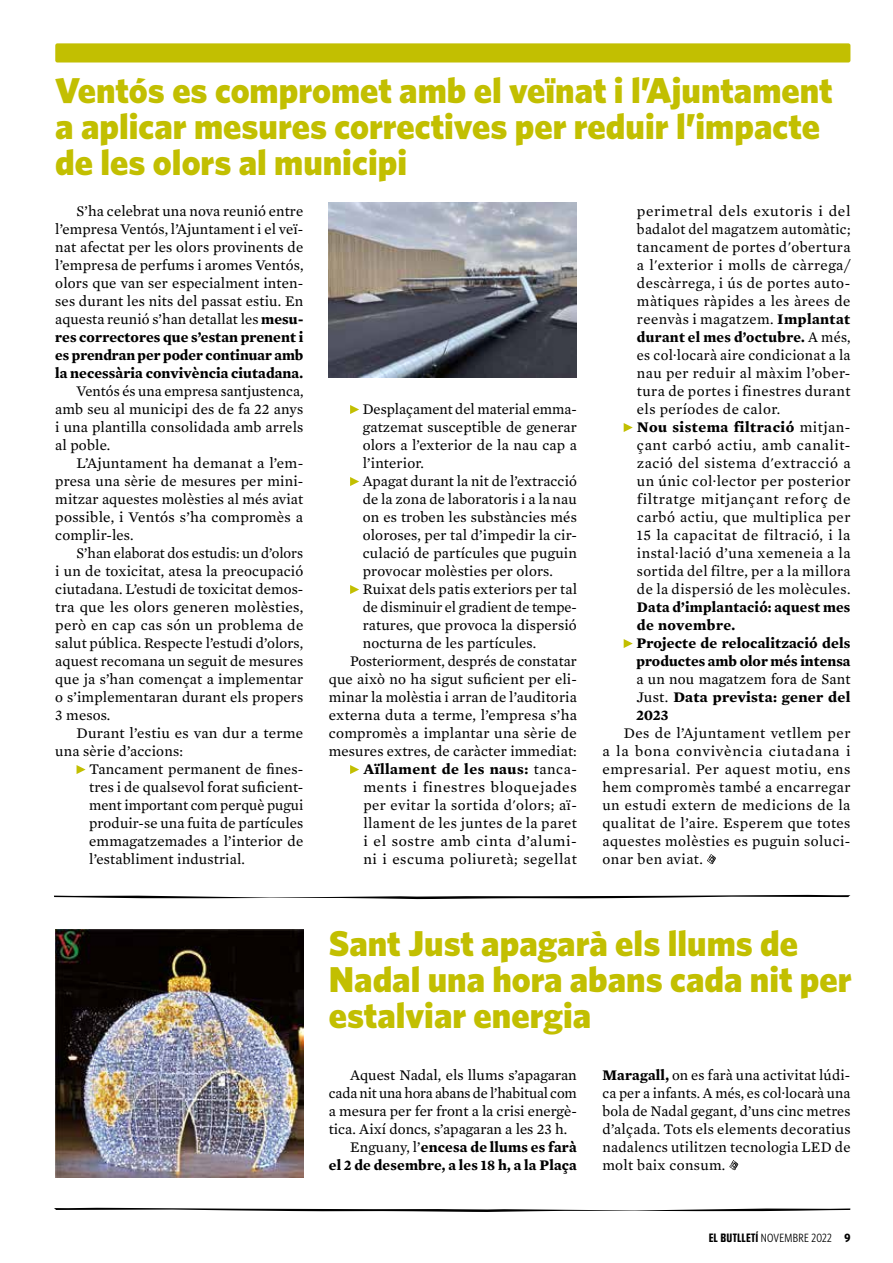
<style>
.page{position:relative;width:893px;height:1263px;background:#fff}
.page>*{position:absolute;margin:0;border:0;box-sizing:border-box;transform-origin:0 0}
.t1{font:900 36px/36px "Whitney";color:#c2bf01}
.t2{font:15px/18px "Mercury Text G2";letter-spacing:.01em;color:#000;text-align:justify}
.t3{font:15px/18px "Mercury Text G2";letter-spacing:.03em;color:#000}
.t4{font:700 15px/18px "Mercury Text G2";letter-spacing:.015em;color:#000}
.t5{font:15px "Mercury Text G2";letter-spacing:.04em;color:#000}
.t6{font:15px "Mercury Text G2";letter-spacing:-.01em;color:#000}
.t7{font:15px "Mercury Text G2";letter-spacing:.035em;color:#000}
.t8{font:700 15px "Mercury Text G2";letter-spacing:.035em;color:#000}
.t9{font:12px "Whitney Condensed";letter-spacing:.02em;color:#000}
.s1{font-weight:700}
.s2{font-weight:400}
.s3{font-family:"Social Gothic W01";font-size:10.2px}
</style>
<div class="page">
<svg style="left:54px;top:1207px;width:796px;height:5px"></svg>
<div style="left:55px;top:43px;width:795px;height:20px;background:#c2bf01;border-radius:2px"></div>
<svg style="left:77px;top:765px;width:9px;height:9px"></svg>
<img style="left:329px;top:202px;width:248px;height:176px">
<svg style="left:350px;top:405px;width:9px;height:9px"></svg>
<svg style="left:350px;top:477px;width:9px;height:9px"></svg>
<svg style="left:350px;top:585px;width:9px;height:9px"></svg>
<svg style="left:350px;top:765px;width:9px;height:9px"></svg>
<img style="left:55px;top:930px;width:248px;height:248px">
<svg style="left:624px;top:423px;width:9px;height:9px"></svg>
<svg style="left:624px;top:639px;width:9px;height:9px"></svg>
<svg style="left:707px;top:854px;width:9px;height:10px"></svg>
<svg style="left:54px;top:895px;width:796px;height:4px"></svg>
<svg style="left:729px;top:1160px;width:9px;height:10px"></svg>
<h1 class="t1" style="left:55px;top:71px;width:779px">Ventós es compromet amb el veïnat i l’Ajuntament a aplicar mesures correctives per reduir l’impacte de les olors al municipi</h1>
<p class="t2" style="left:55px;top:201px;width:250px;text-indent:21px">S’ha celebrat una nova reunió entre l’empresa Ventós, l’Ajuntament i el veï&shy;nat afectat per les olors provinents de l’empresa de perfums i aromes Ventós, olors que van ser especialment inten&shy;ses durant les nits del passat estiu. En aquesta reunió s’han detallat les <span class="s1">mesu&shy;res correctores que s’estan prenent i es prendran per poder continuar amb la necessària convivència ciutadana.</span></p>
<p class="t2" style="left:55px;top:381px;width:250px;text-indent:21px">Ventós és una empresa santjustenca, amb seu al municipi des de fa 22 anys i una plantilla consolidada amb arrels al poble.</p>
<p class="t2" style="left:55px;top:453px;width:250px;text-indent:21px">L’Ajuntament ha demanat a l’em&shy;presa una sèrie de mesures per mini&shy;mitzar aquestes molèsties al més aviat possible, i Ventós s’ha compromès a complir-les.</p>
<p class="t2" style="left:55px;top:543px;width:250px;text-indent:21px">S’han elaborat dos estudis: un d’olors i un de toxicitat, atesa la preocupació ciutadana. L’estudi de toxicitat demos&shy;tra que les olors generen molèsties, però en cap cas són un problema de salut pública. Respecte l’estudi d’olors, aquest recomana un seguit de mesures que ja s’han començat a implementar o s’implementaran durant els propers 3 mesos.</p>
<p class="t2" style="left:55px;top:723px;width:250px;text-indent:21px">Durant l’estiu es van dur a terme una sèrie d’accions:</p>
<p class="t2" style="left:89px;top:759px;width:216px">Tancament permanent de fines&shy;tres i de qualsevol forat suficient&shy;ment important com perquè pugui produir-se una fuita de partícules emmagatzemades a l’interior de l’establiment industrial.</p>
<p class="t2" style="left:363px;top:399px;width:216px">Desplaçament del material emma-</p>
<p class="t2" style="left:363px;top:417px;width:216px">gatzemat susceptible de generar</p>
<p class="t2" style="left:363px;top:435px;width:216px">olors a l’exterior de la nau cap a</p>
<p class="t2" style="left:363px;top:453px;width:63px">l’interior.</p>
<p class="t2" style="left:363px;top:471px;width:216px">Apagat durant la nit de l’extracció</p>
<p class="t2" style="left:363px;top:489px;width:215px">de la zona de laboratoris i a la nau</p>
<p class="t2" style="left:363px;top:507px;width:216px">on es troben les substàncies més</p>
<p class="t2" style="left:363px;top:525px;width:216px">oloroses, per tal d’impedir la cir-</p>
<p class="t2" style="left:363px;top:543px;width:216px">culació de partícules que puguin</p>
<p class="t2" style="left:363px;top:561px;width:192px">provocar molèsties per olors.</p>
<p class="t2" style="left:363px;top:579px;width:216px">Ruixat dels patis exteriors per tal</p>
<p class="t2" style="left:363px;top:597px;width:216px">de disminuir el gradient de tempe-</p>
<p class="t2" style="left:363px;top:615px;width:216px">ratures, que provoca la dispersió</p>
<p class="t2" style="left:363px;top:633px;width:175px">nocturna de les partícules.</p>
<p class="t2" style="left:350px;top:651px;width:228px">Posteriorment, després de constatar</p>
<p class="t2" style="left:329px;top:669px;width:249px">que això no ha sigut suficient per eli-</p>
<p class="t2" style="left:329px;top:687px;width:250px">minar la molèstia i arran de l’auditoria</p>
<p class="t2" style="left:329px;top:705px;width:250px">externa duta a terme, l’empresa s’ha</p>
<p class="t2" style="left:329px;top:723px;width:249px">compromès a implantar una sèrie de</p>
<p class="t2" style="left:329px;top:741px;width:250px">mesures extres, de caràcter immediat:</p>
<p class="t8" style="left:363px;top:760px;width:215px">Aïllament de les naus: <span class="s2">tanca-</span></p>
<p class="t5" style="left:363px;top:776px;width:215px">ments i finestres bloquejades</p>
<p class="t3" style="left:363px;top:795px;width:215px">per evitar la sortida d'olors; aï-</p>
<p class="t3" style="left:363px;top:813px;width:215px">llament de les juntes de la paret</p>
<p class="t5" style="left:363px;top:830px;width:215px">i el sostre amb cinta d’alumi-</p>
<p class="t7" style="left:363px;top:848px;width:215px">ni i escuma poliuretà; segellat</p>
<p class="t3" style="left:637px;top:201px;width:215px">perimetral dels exutoris i del badalot del magatzem automàtic; tancament de portes d'obertura a l'exterior i molls de càrrega/ descàrrega, i ús de portes auto&shy;màtiques ràpides a les àrees de reenvàs i magatzem. <span class="s1">Implantat durant el mes d’octubre.</span> A més, es col·locarà aire condicionat a la nau per reduir al màxim l’ober&shy;tura de portes i finestres durant els períodes de calor.<br><span class="s1">Nou sistema filtració</span> mitjan&shy;çant carbó actiu, amb canalit&shy;zació del sistema d'extracció a un únic col·lector per posterior filtratge mitjançant reforç de carbó actiu, que multiplica per<br>15 la capacitat de filtració, i la instal·lació d’una xemeneia a la sortida del filtre, per a la millora de la dispersió de les molècules.</p>
<p class="t4" style="left:636px;top:598px;width:216px">Data d’implantació: aquest mes de novembre.<br>Projecte de relocalització dels productes amb olor més intensa</p>
<p class="t2" style="left:636px;top:669px;width:216px">a un nou magatzem fora de Sant Just. <span class="s1">Data prevista: gener del 2023</span></p>
<p class="t2" style="left:602px;top:723px;width:250px;text-indent:21px">Des de l’Ajuntament vetllem per a la bona convivència ciutadana i empresarial. Per aquest motiu, ens hem compromès també a encarregar un estudi extern de medicions de la qualitat de l’aire. Esperem que totes aquestes molèsties es puguin soluci&shy;onar ben aviat.</p>
<h1 class="t1" style="left:329px;top:924px;width:524px">Sant Just apagarà els llums de<br>Nadal una hora abans cada nit per estalviar energia</h1>
<p class="t2" style="left:350px;top:1065px;width:228px">Aquest Nadal, els llums s’apagaran</p>
<p class="t6" style="left:329px;top:1082px;width:249px">cada nit una hora abans de l’habitual com</p>
<p class="t2" style="left:329px;top:1101px;width:250px">a mesura per fer front a la crisi energè-</p>
<p class="t2" style="left:329px;top:1119px;width:240px">tica. Així doncs, s’apagaran a les 23 h.</p>
<p class="t4" style="left:350px;top:1138px;width:228px"><span class="s2">Enguany, l’</span>encesa de llums es farà</p>
<p class="t4" style="left:329px;top:1156px;width:250px">el 2 de desembre, a les 18 h, a la Plaça</p>
<p class="t2" style="left:602px;top:1065px;width:250px"><span class="s1">Maragall,</span> on es farà una activitat lúdi&shy;ca per a infants. A més, es col·locarà una bola de Nadal gegant, d’uns cinc metres d’alçada. Tots els elements decoratius nadalencs utilitzen tecnologia LED de molt baix consum.</p>
<p class="t9" style="left:709px;top:1231px;width:143px"><span class="s3">EL BUTLLETÍ</span> NOVEMBRE 2022 <span class="s1">9</span></p>
</div>
